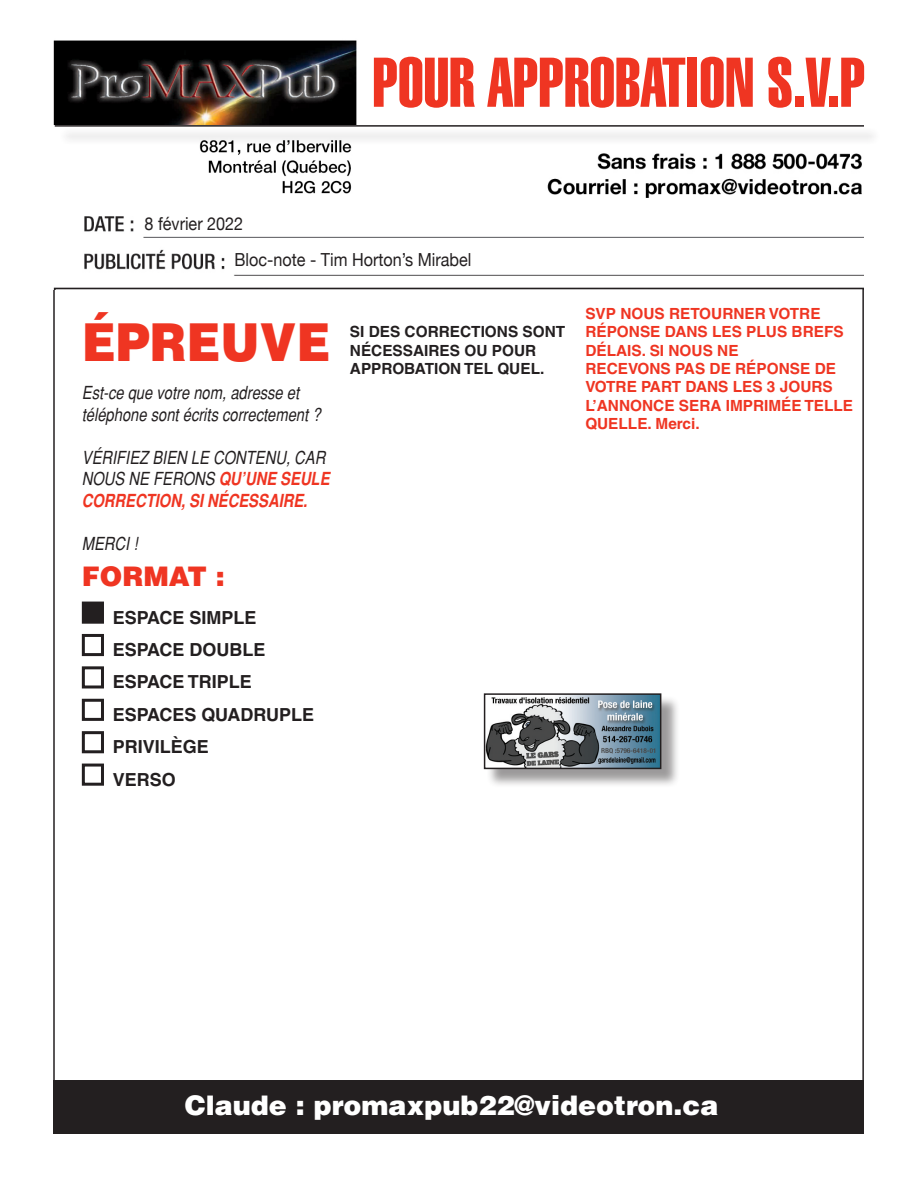
<style>
.page{position:relative;width:918px;height:1188px;background:#fff}
.page>*{position:absolute;margin:0;border:0;box-sizing:border-box;transform-origin:0 0}
.t1{font:69px "Helvetica Extra Compressed";color:#ef3522}
.t2{font:900 52.35px "Helvetica";color:#ef3522;scale:.9 1}
.t3{font:900 27px "Helvetica";color:#fff}
.t4{font:900 27px "Helvetica";color:#ef3522}
.t5{font:italic condensed 18px "Helvetica";color:#231f20}
.t6{font:700 18px "Helvetica";color:#231f20}
.t7{font:18px "Helvetica Neue";color:#231f20;scale:.9 1}
.t8{font:italic 700 condensed 18px "Helvetica";color:#ef3522}
.t9{font:700 15.45px/18.5px "Helvetica";color:#ef3522}
.t10{font:700 15.45px/18.5px "Helvetica";color:#231f20}
.s1{font-weight:700;color:#ef3522}
</style>
<div class="page">
<img style="left:53px;top:40px;width:811px;height:250px">
<div style="left:53px;top:1081px;width:811px;height:53px;background:#231f20"></div>
<div style="left:83px;top:603px;width:19px;height:19px;background:#231f20"></div>
<div style="left:82px;top:602px;width:22px;height:22px;border:3px solid #231f20"></div>
<div style="left:82px;top:634px;width:22px;height:22px;border:3px solid #231f20"></div>
<div style="left:82px;top:666px;width:22px;height:22px;border:3px solid #231f20"></div>
<div style="left:82px;top:699px;width:22px;height:22px;border:3px solid #231f20"></div>
<div style="left:82px;top:731px;width:22px;height:22px;border:3px solid #231f20"></div>
<div style="left:82px;top:764px;width:22px;height:22px;border:3px solid #231f20"></div>
<img style="left:53px;top:126px;width:318px;height:76px">
<div style="left:382px;top:24px;width:508px;height:105px;background:#fff"></div>
<div style="left:58px;top:127px;width:824px;height:18px;background:#f5f5f5"></div>
<hr style="left:55px;top:125px;width:809px;height:2px;background:#231f20">
<div style="left:486px;top:696px;width:194px;height:92px;background:#231f20;opacity:.45"></div>
<img style="left:487px;top:696px;width:171px;height:70px">
<div style="left:484px;top:693px;width:177px;height:76px;border:2px solid #231f20"></div>
<p class="t7" style="left:145px;top:213px;width:111px">8 février 2022</p>
<p class="t1" style="left:373px;top:41px;width:494px">POUR APPROBATION S.V.P</p>
<p class="t7" style="left:235px;top:249px;width:265px">Bloc-note - Tim Horton’s Mirabel</p>
<p class="t2" style="left:82px;top:308px;width:278px">ÉPREUVE</p>
<p class="t5" style="left:82px;top:382px;width:219px">Est-ce que votre nom, adresse et</p>
<p class="t5" style="left:82px;top:404px;width:240px">téléphone sont écrits correctement ?</p>
<p class="t5" style="left:82px;top:447px;width:245px">VÉRIFIEZ BIEN LE CONTENU, CAR</p>
<p class="t5" style="left:82px;top:468px;width:249px">NOUS NE FERONS <span class="s1">QU’UNE SEULE</span></p>
<p class="t8" style="left:82px;top:490px;width:227px">CORRECTION, SI NÉCESSAIRE.</p>
<p class="t5" style="left:82px;top:533px;width:57px">MERCI !</p>
<p class="t4" style="left:82px;top:559px;width:144px">FORMAT :</p>
<p class="t6" style="left:113px;top:606px;width:145px">ESPACE SIMPLE</p>
<p class="t6" style="left:113px;top:639px;width:154px">ESPACE DOUBLE</p>
<p class="t6" style="left:113px;top:671px;width:140px">ESPACE TRIPLE</p>
<p class="t6" style="left:113px;top:704px;width:203px">ESPACES QUADRUPLE</p>
<p class="t6" style="left:113px;top:736px;width:98px">PRIVILÈGE</p>
<p class="t6" style="left:113px;top:768px;width:65px">VERSO</p>
<p class="t10" style="left:350px;top:322px;width:217px">SI DES CORRECTIONS SONT<br>NÉCESSAIRES OU POUR</p>
<p class="t10" style="left:350px;top:359px;width:196px">APPROBATION TEL QUEL.</p>
<p class="t9" style="left:585px;top:304px;width:269px">SVP NOUS RETOURNER VOTRE<br>RÉPONSE DANS LES PLUS BREFS<br>DÉLAIS. SI NOUS NE<br>RECEVONS PAS DE RÉPONSE DE<br>VOTRE PART DANS LES 3 JOURS<br>L’ANNONCE SERA IMPRIMÉE TELLE<br>QUELLE. Merci.</p>
<p class="t3" style="left:185px;top:1088px;width:535px">Claude : promaxpub22@videotron.ca</p>
</div>
